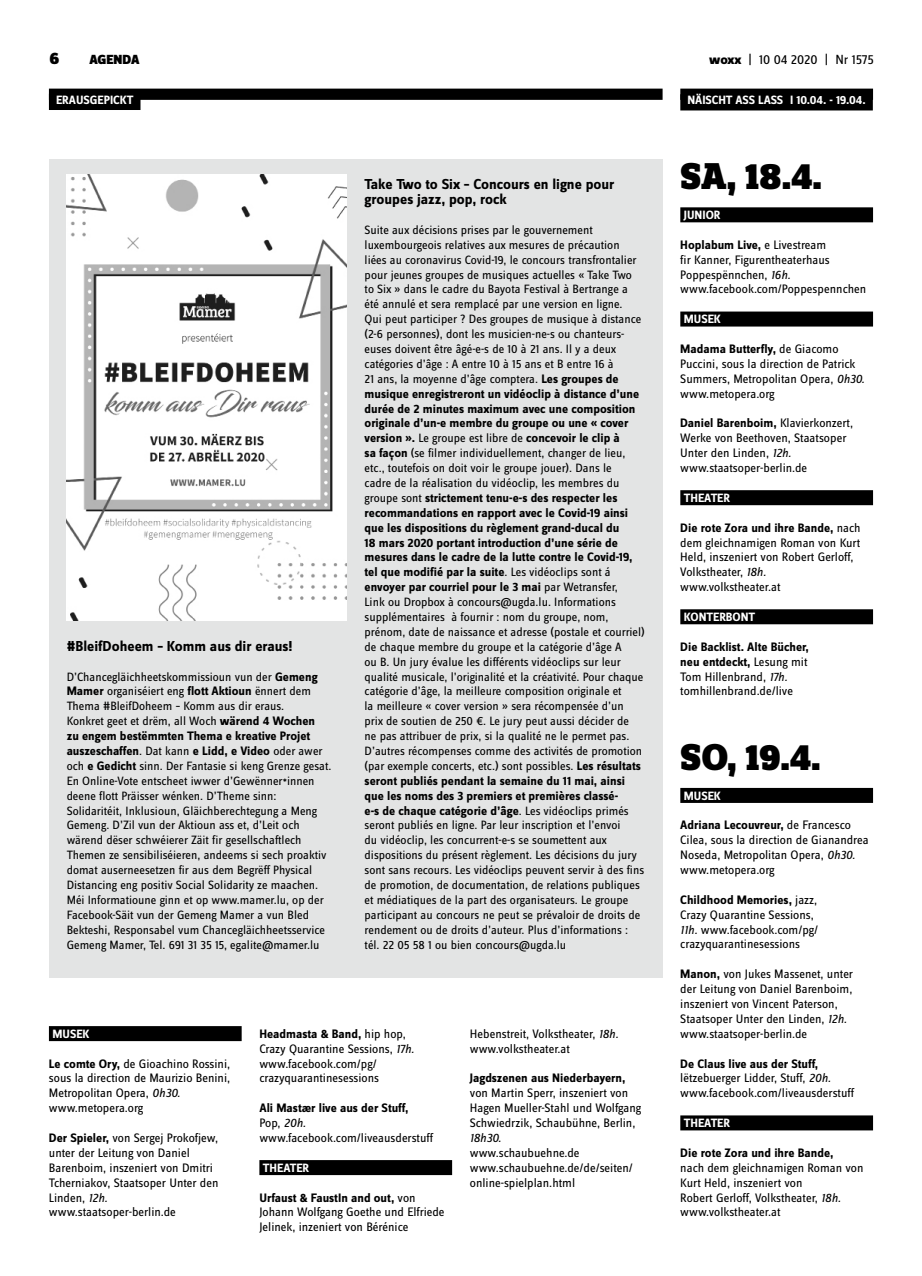
<style>
.page{position:relative;width:922px;height:1276px;background:#fff}
.page>*{position:absolute;margin:0;border:0;box-sizing:border-box;transform-origin:0 0}
.t1{font:900 38.75px "Zine Slab Dis";letter-spacing:-.005em;color:#000}
.t2{font:900 17.5px "Zine Sans Dis";color:#000}
.t3{font:700 15px/14.9px "Zine Sans Dis";color:#000}
.t4{font:13.75px "Zine Sans Dis";letter-spacing:-.01em;color:#000}
.t5{font:900 13.75px "Zine Sans Dis";color:#000}
.t6{font:12.75px/14.9px "Zine Sans Dis";color:#000}
.t7{font:700 12.75px/14.9px "Zine Sans Dis";color:#000}
.t8{font:italic 12.75px "Zine Sans Dis";color:#000}
.t9{font:12.5px/14.9px "Zine Sans Dis";color:#000}
.t10{font:700 12.5px "Zine Sans Dis";color:#fff}
.s1{font-weight:800}
.s2{font-weight:700;font-size:12.75px}
.s3{font-weight:400;font-size:12.5px}
.s4{font-weight:700}
.s5{font-style:italic}
</style>
<div class="page">
<div style="left:49px;top:159px;width:613px;height:819px;background:#e3e4e4"></div>
<div style="left:49px;top:89px;width:613px;height:11px;background:#000"></div>
<div style="left:49px;top:94px;width:91px;height:16px;background:#000"></div>
<div style="left:680px;top:207px;width:192px;height:15px;background:#000"></div>
<div style="left:680px;top:311px;width:192px;height:15px;background:#000"></div>
<div style="left:680px;top:490px;width:192px;height:15px;background:#000"></div>
<div style="left:680px;top:609px;width:192px;height:15px;background:#000"></div>
<div style="left:680px;top:788px;width:192px;height:15px;background:#000"></div>
<div style="left:680px;top:1115px;width:192px;height:15px;background:#000"></div>
<div style="left:680px;top:89px;width:192px;height:11px;background:#000"></div>
<img style="left:67px;top:174px;width:280px;height:447px">
<div style="left:680px;top:94px;width:192px;height:16px;background:#000"></div>
<div style="left:49px;top:1026px;width:192px;height:15px;background:#000"></div>
<div style="left:259px;top:1160px;width:193px;height:15px;background:#000"></div>
<h2 class="t2" style="left:50px;top:49px;width:11px">6</h2>
<p class="t5" style="left:89px;top:52px;width:52px">AGENDA</p>
<p class="t4" style="left:709px;top:53px;width:166px"><span class="s1">woxx</span> | 10 04 2020 | Nr 1575</p>
<p class="t10" style="left:56px;top:93px;width:79px">ERAUSGEPICKT</p>
<p class="t3" style="left:67px;top:639px;width:227px">#BleifDoheem – Komm aus dir eraus!</p>
<p class="t9" style="left:67px;top:669px;width:252px">D’Chanceglä ichheetskommissioun vun der <span class="s2">Gemeng Mamer</span> organiséiert eng <span class="s2">flott Aktioun</span> ënnert dem Thema #BleifDoheem – Komm aus dir eraus.<br>Konkret geet et drëm, all Woch <span class="s2">wärend 4 Wochen</span></p>
<p class="t7" style="left:67px;top:729px;width:257px">zu engem bestëmmten Thema e kreative Projet auszeschaffen<span class="s3">. Dat kann</span> e Lidd, e Video <span class="s3">oder awer</span></p>
<p class="t9" style="left:67px;top:759px;width:266px">och <span class="s2">e Gedicht</span> sinn. Der Fantasie si keng Grenze gesat.<br>En Online-Vote entscheet iwwer d’Gewënner<sub>*</sub>innen deene flott Prä isser wénken. D’Theme sinn:<br>Solidaritéit, Inklusioun, Glä ichberechtegung a Meng Gemeng. D’Zil vun der Aktioun ass et, d’Leit och<br>wä rend dëser schwéierer Zä it fir gesellschaftlech Themen ze sensibiliséieren, andeems si sech proaktiv domat auserneesetzen fir aus dem Begrëff Physical Distancing eng positiv Social Solidarity ze maachen.<br>Méi Informatioune ginn et op www.mamer.lu, op der Facebook-Sä it vun der Gemeng Mamer a vun Bled Bekteshi, Responsabel vum Chanceglä ichheetsservice Gemeng Mamer, Tel. 691 31 35 15, egalite@mamer.lu</p>
<p class="t3" style="left:364px;top:178px;width:251px">Take Two to Six – Concours en ligne pour groupes jazz, pop, rock</p>
<p class="t9" style="left:364px;top:223px;width:278px">Suite aux décisions prises par le gouvernement luxembourgeois relatives aux mesures de précaution liées au coronavirus Covid-19, le concours transfrontalier pour jeunes groupes de musiques actuelles « Take Two to Six » dans le cadre du Bayota Festival à Bertrange a été annulé et sera remplacé par une version en ligne.<br>Qui peut participer ? Des groupes de musique à distance (2-6 personnes), dont les musicien-ne-s ou chanteurs&shy;euses doivent être âgé-e-s de 10 à 21 ans. Il y a deux catégories d’âge : A entre 10 à 15 ans et B entre 16 à<br>21 ans, la moyenne d’âge comptera. <span class="s2">Les groupes de</span></p>
<p class="t7" style="left:364px;top:387px;width:276px">musique enregistreront un vidéoclip à distance d’une durée de 2 minutes maximum avec une composition originale d’un-e membre du groupe ou une « cover version ». <span class="s3">Le groupe est libre de</span> concevoir le clip à</p>
<p class="t9" style="left:364px;top:446px;width:262px"><span class="s2">sa façon</span> (se filmer individuellement, changer de lieu, etc., toutefois on doit voir le groupe jouer). Dans le cadre de la réalisation du vidéoclip, les membres du</p>
<p class="t7" style="left:364px;top:491px;width:269px"><span class="s3">groupe sont</span> strictement tenu-e-s des respecter les recommandations en rapport avec le Covid-19 ainsi que les dispositions du règlement grand-ducal du 18 mars 2020 portant introduction d’une série de mesures dans le cadre de la lutte contre le Covid-19, tel que modifié par la suite<span class="s3">. Les vidéoclips sont a </span>envoyer par courriel pour le 3 mai <span class="s3">par Wetransfer,</span></p>
<p class="t9" style="left:364px;top:595px;width:282px">Link ou Dropbox à concours@ugda.lu. Informations supplémentaires à fournir : nom du groupe, nom, prénom, date de naissance et adresse (postale et courriel) de chaque membre du groupe et la catégorie d’âge A<br>ou B. Un jury évalue les différents vidéoclips sur leur qualité musicale, l’originalité et la créativité. Pour chaque catégorie d’âge, la meilleure composition originale et<br>la meilleure « cover version » sera récompensée d’un prix de soutien de 250 €. Le jury peut aussi décider de<br>ne pas attribuer de prix, si la qualité ne le permet pas.<br>D’autres récompenses comme des activités de promotion (par exemple concerts, etc.) sont possibles. <span class="s2">Les résultats</span></p>
<p class="t7" style="left:364px;top:773px;width:265px">seront publiés pendant la semaine du 11 mai, ainsi que les noms des 3 premiers et premières classé- e-s de chaque catégorie d’âge<span class="s3">. Les vidéoclips primés</span></p>
<p class="t9" style="left:364px;top:818px;width:281px">seront publiés en ligne. Par leur inscription et l’envoi<br>du vidéoclip, les concurrent-e-s se soumettent aux dispositions du présent règlement. Les décisions du jury sont sans recours. Les vidéoclips peuvent servir à des fins de promotion, de documentation, de relations publiques et médiatiques de la part des organisateurs. Le groupe participant au concours ne peut se prévaloir de droits de rendement ou de droits d’auteur. Plus d’informations : tél. 22 05 58 1 ou bien concours@ugda.lu</p>
<p class="t10" style="left:52px;top:1027px;width:9px">musek</p>
<p class="t6" style="left:49px;top:1056px;width:183px"><span class="s4">Le comte Ory,</span> de Gioachino Rossini, sous la direction de Maurizio Benini,<br>Metropolitan Opera, <span class="s5">0h30. </span>www.metopera.org</p>
<p class="t6" style="left:49px;top:1131px;width:171px"><span class="s4">Der Spieler,</span> von Sergej Prokofjew, unter der Leitung von Daniel<br>Barenboim, inszeniert von Dmitri<br>Tcherniakov, Staatsoper Unter den<br>Linden, <span class="s5">12h. </span>www.staatsoper-berlin.de</p>
<p class="t6" style="left:259px;top:1026px;width:156px"><span class="s4">Headmasta &amp; Band,</span> hip hop,<br>Crazy Quarantine Sessions, <span class="s5">17h. </span>www.facebook.com/pg/ crazyquarantinesessions</p>
<p class="t6" style="left:259px;top:1101px;width:175px"><span class="s4">Ali Mastær live aus der Stuff,<br></span>Pop, <span class="s5">20h. </span>www.facebook.com/liveausderstuff</p>
<p class="t10" style="left:263px;top:1161px;width:8px">theater</p>
<p class="t6" style="left:259px;top:1190px;width:187px"><span class="s4">Urfaust &amp; FaustIn and out,</span> von<br>Johann Wolfgang Goethe und Elfriede<br>Jelinek, inzeniert von Bérénice</p>
<p class="t6" style="left:469px;top:1026px;width:150px">Hebenstreit, Volkstheater, <span class="s5">18h. </span>www.volkstheater.at</p>
<p class="t7" style="left:469px;top:1071px;width:157px">Jagdszenen aus Niederbayern,</p>
<p class="t6" style="left:469px;top:1086px;width:173px">von Martin Sperr, inszeniert von<br>Hagen Mueller-Stahl und Wolfgang<br>Schwiedrzik, Schaubühne, Berlin,</p>
<p class="t8" style="left:469px;top:1131px;width:33px">18h30.</p>
<p class="t6" style="left:469px;top:1145px;width:164px">www.schaubuehne.de www.schaubuehne.de/de/seiten/ online-spielplan.html</p>
<p class="t10" style="left:687px;top:93px;width:180px">NÄISCHT ASS LASS I 10.04. - 19.04.</p>
<h1 class="t1" style="left:680px;top:156px;width:143px">Sa, 18.4.</h1>
<p class="t10" style="left:683px;top:208px;width:8px">junior</p>
<p class="t6" style="left:680px;top:238px;width:187px"><span class="s4">Hoplabum Live,</span> e Livestream<br>fir Kanner, Figurentheaterhaus<br>Poppespënnchen, <span class="s5">16h. </span>www.facebook.com/Poppespennchen</p>
<p class="t10" style="left:683px;top:313px;width:9px">musek</p>
<p class="t6" style="left:680px;top:342px;width:186px"><span class="s4">Madama Butterfly,</span> de Giacomo<br>Puccini, sous la direction de Patrick<br>Summers, Metropolitan Opera, <span class="s5">0h30. </span>www.metopera.org</p>
<p class="t6" style="left:680px;top:416px;width:174px"><span class="s4">Daniel Barenboim,</span> Klavierkonzert,<br>Werke von Beethoven, Staatsoper<br>Unter den Linden, <span class="s5">12h. </span>www.staatsoper-berlin.de</p>
<p class="t10" style="left:683px;top:491px;width:8px">theater</p>
<p class="t6" style="left:680px;top:520px;width:182px"><span class="s4">Die rote Zora und ihre Bande,</span> nach dem gleichnamigen Roman von Kurt<br>Held, inszeniert von Robert Gerloff,<br>Volkstheater, <span class="s5">18h. </span>www.volkstheater.at</p>
<p class="t10" style="left:683px;top:610px;width:9px">konterbont</p>
<p class="t6" style="left:680px;top:639px;width:130px"><span class="s4">Die Backlist. Alte Bücher, neu entdeckt,</span> Lesung mit<br>Tom Hillenbrand, <span class="s5">17h. </span>tomhillenbrand.de/live</p>
<h1 class="t1" style="left:680px;top:736px;width:142px">So, 19.4.</h1>
<p class="t10" style="left:683px;top:789px;width:9px">musek</p>
<p class="t6" style="left:680px;top:818px;width:190px"><span class="s4">Adriana Lecouvreur,</span> de Francesco<br>Cilea, sous la direction de Gianandrea<br>Noseda, Metropolitan Opera, <span class="s5">0h30. </span>www.metopera.org</p>
<p class="t6" style="left:680px;top:892px;width:139px"><span class="s4">Childhood Memories,</span> jazz,<br>Crazy Quarantine Sessions,<br><span class="s5">11h.</span> www.facebook.com/pg/ crazyquarantinesessions</p>
<p class="t6" style="left:680px;top:967px;width:174px"><span class="s4">Manon,</span> von Jukes Massenet, unter der Leitung von Daniel Barenboim, inszeniert von Vincent Paterson,<br>Staatsoper Unter den Linden, <span class="s5">12h. </span>www.staatsoper-berlin.de</p>
<p class="t6" style="left:680px;top:1056px;width:175px"><span class="s4">De Claus live aus der Stuff, </span>lëtzebuerger Lidder, Stuff, <span class="s5">20h. </span>www.facebook.com/liveausderstuff</p>
<p class="t10" style="left:683px;top:1116px;width:8px">theater</p>
<p class="t7" style="left:680px;top:1146px;width:155px">Die rote Zora und ihre Bande,</p>
<p class="t6" style="left:680px;top:1160px;width:185px">nach dem gleichnamigen Roman von<br>Kurt Held, inszeniert von<br>Robert Gerloff, Volkstheater, <span class="s5">18h. </span>www.volkstheater.at</p>
</div>
